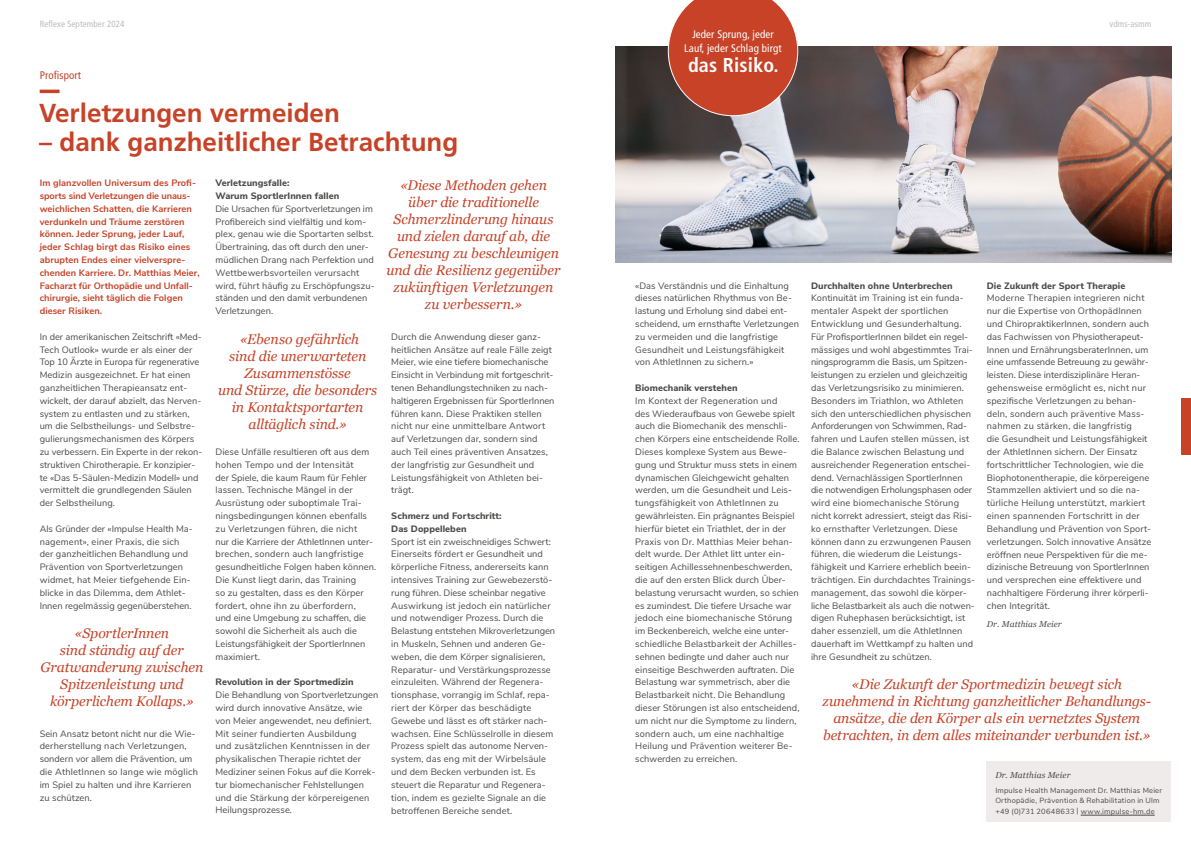
<style>
.page{position:relative;width:1191px;height:842px;background:#fff}
.page>*{position:absolute;margin:0;border:0;box-sizing:border-box;transform-origin:0 0}
.t1{font:700 26px "Frutiger LT Std";color:#c74227}
.t2{font:700 condensed 20px "Frutiger LT Std";letter-spacing:.01em;color:#fff}
.t3{font:italic 14px/17px "Georgia";letter-spacing:-.01em;color:#c74227;text-align:center}
.t4{font:condensed 11px/14px "Frutiger LT Std";letter-spacing:.01em;color:#fff;text-align:center}
.t5{font:condensed 11px "Frutiger LT Std";letter-spacing:.01em;color:#c74227}
.t6{font:9.2px/12.8px "Nunito Sans";letter-spacing:.01em;color:#4a4a49}
.t7{font:700 9.2px/12.8px "Nunito Sans";letter-spacing:.01em;color:#c74227}
.t8{font:800 9.2px/12.8px "Nunito Sans";letter-spacing:.01em;color:#4a4a49}
.t9{font:condensed 9px "Frutiger LT Std";letter-spacing:.01em;color:#bcbcbc}
.t10{font:italic 8.5px "Georgia";letter-spacing:.01em;color:#4a4a49}
.t11{font:7.5px/10.5px "Nunito Sans";letter-spacing:.025em;color:#4a4a49}
</style>
<div class="page">
<div style="left:1181px;top:398px;width:10px;height:57px;background:#c74227"></div>
<hr style="left:40px;top:90px;width:20px;height:3px;background:#c74227">
<div style="left:986px;top:762px;width:185px;height:60px;background:#eeebea"></div>
<hr style="left:1080px;top:815px;width:74px;height:1px;background:#4a4a49">
<img style="left:615px;top:46px;width:556px;height:217px">
<svg style="left:668px;top:0;width:130px;height:116px;background:#bf523c"></svg>
<p class="t9" style="left:40px;top:18px;width:86px">Reflexe September 2024</p>
<p class="t9" style="left:1109px;top:18px;width:43px">vdms-asmm</p>
<p class="t4" style="left:684px;top:27px;width:99px">Jeder Sprung, jeder<br>Lauf, jeder Schlag birgt</p>
<h2 class="t2" style="left:688px;top:53px;width:92px">das Risiko.</h2>
<p class="t5" style="left:40px;top:69px;width:43px">Profisport</p>
<h1 class="t1" style="left:39px;top:98px;width:302px">Verletzungen vermeiden</h1>
<h1 class="t1" style="left:39px;top:127px;width:420px">– dank ganzheitlicher Betrachtung</h1>
<p class="t7" style="left:40px;top:176px;width:161px">Im glanzvollen Universum des Profi&shy;sports sind Verletzungen die unaus&shy;weichlichen Schatten, die Karrieren verdunkeln und Träume zerstören können. Jeder Sprung, jeder Lauf, jeder Schlag birgt das Risiko eines abrupten Endes einer vielverspre&shy;chenden Karriere. Dr. Matthias Meier, Facharzt für Orthopädie und Unfall&shy;chirurgie, sieht täglich die Folgen dieser Risiken.</p>
<p class="t6" style="left:40px;top:330px;width:164px">In der amerikanischen Zeitschrift «Med-Tech Outlook» wurde er als einer der Top 10 Ärzte in Europa für regenerative Medizin ausgezeichnet. Er hat einen ganzheitlichen Therapieansatz ent&shy;wickelt, der darauf abzielt, das Nerven&shy;system zu entlasten und zu stärken, um die Selbstheilungs- und Selbstre&shy;gulierungsmechanismen des Körpers zu verbessern. Ein Experte in der rekon&shy;struktiven Chirotherapie. Er konzipier&shy;te «Das 5-Säulen-Medizin Modell» und vermittelt die grundlegenden Säulen der Selbstheilung.</p>
<p class="t6" style="left:40px;top:522px;width:155px">Als Gründer der «Impulse Health Ma&shy;nagement», einer Praxis, die sich der ganzheitlichen Behandlung und Prävention von Sportverletzungen widmet, hat Meier tiefgehende Ein&shy;blicke in das Dilemma, dem Athlet-Innen regelmässig gegenüberstehen.</p>
<h3 class="t3" style="left:41px;top:624px;width:164px">«SportlerInnen<br>sind ständig auf der<br>Gratwanderung zwischen<br>Spitzenleistung und körperlichem Kollaps.»</h3>
<p class="t6" style="left:40px;top:726px;width:160px">Sein Ansatz betont nicht nur die Wie&shy;derherstellung nach Verletzungen, sondern vor allem die Prävention, um die AthletInnen so lange wie möglich im Spiel zu halten und ihre Karrieren zu schützen.</p>
<h3 class="t3" style="left:387px;top:176px;width:175px">«Diese Methoden gehen über die traditionelle<br>Schmerzlinderung hinaus und zielen darauf ab, die<br>Genesung zu beschleunigen und die Resilienz gegenüber zukünftigen Verletzungen zu verbessern.»</h3>
<p class="t8" style="left:215px;top:176px;width:125px">Verletzungsfalle:<br>Warum SportlerInnen fallen</p>
<p class="t6" style="left:215px;top:202px;width:161px">Die Ursachen für Sportverletzungen im Profibereich sind vielfältig und kom&shy;plex, genau wie die Sportarten selbst.<br>Übertraining, das oft durch den uner&shy;müdlichen Drang nach Perfektion und Wettbewerbsvorteilen verursacht wird, führt häufig zu Erschöpfungszu&shy;ständen und den damit verbundenen Verletzungen.</p>
<h3 class="t3" style="left:218px;top:330px;width:161px">«Ebenso gefährlich<br>sind die unerwarteten<br>Zusammenstösse<br>und Stürze, die besonders in Kontaktsportarten alltäglich sind.»</h3>
<p class="t6" style="left:215px;top:445px;width:162px">Diese Unfälle resultieren oft aus dem hohen Tempo und der Intensität<br>der Spiele, die kaum Raum für Fehler lassen. Technische Mängel in der Ausrüstung oder suboptimale Trai&shy;ningsbedingungen können ebenfalls zu Verletzungen führen, die nicht<br>nur die Karriere der AthletInnen unter&shy;brechen, sondern auch langfristige gesundheitliche Folgen haben können.<br>Die Kunst liegt darin, das Training<br>so zu gestalten, dass es den Körper fordert, ohne ihn zu überfordern,<br>und eine Umgebung zu schaffen, die sowohl die Sicherheit als auch die Leistungsfähigkeit der SportlerInnen maximiert.</p>
<p class="t8" style="left:215px;top:675px;width:140px">Revolution in der Sportmedizin</p>
<p class="t6" style="left:215px;top:688px;width:164px">Die Behandlung von Sportverletzungen wird durch innovative Ansätze, wie von Meier angewendet, neu definiert.<br>Mit seiner fundierten Ausbildung<br>und zusätzlichen Kenntnissen in der physikalischen Therapie richtet der Mediziner seinen Fokus auf die Korrek&shy;tur biomechanischer Fehlstellungen und die Stärkung der körpereigenen Heilungsprozesse.</p>
<p class="t8" style="left:986px;top:278px;width:140px">Die Zukunft der Sport Therapie</p>
<p class="t6" style="left:986px;top:291px;width:166px">Moderne Therapien integrieren nicht nur die Expertise von OrthopädInnen und ChiropraktikerInnen, sondern auch das Fachwissen von Physiotherapeut-Innen und ErnährungsberaterInnen, um eine umfassende Betreuung zu gewähr&shy;leisten. Diese interdisziplinäre Heran&shy;gehensweise ermöglicht es, nicht nur spezifische Verletzungen zu behan&shy;deln, sondern auch präventive Mass&shy;nahmen zu stärken, die langfristig<br>die Gesundheit und Leistungsfähigkeit der AthletInnen sichern. Der Einsatz fortschrittlicher Technologien, wie die Biophotonentherapie, die körpereigene Stammzellen aktiviert und so die na&shy;türliche Heilung unterstützt, markiert einen spannenden Fortschritt in der Behandlung und Prävention von Sport&shy;verletzungen. Solch innovative Ansätze eröffnen neue Perspektiven für die me&shy;dizinische Betreuung von SportlerInnen und versprechen eine effektivere und nachhaltigere Förderung ihrer körperli&shy;chen Integrität.</p>
<p class="t10" style="left:986px;top:618px;width:76px">Dr. Matthias Meier</p>
<p class="t6" style="left:635px;top:278px;width:165px">«Das Verständnis und die Einhaltung dieses natürlichen Rhythmus von Be&shy;lastung und Erholung sind dabei ent&shy;scheidend, um ernsthafte Verletzungen zu vermeiden und die langfristige Gesundheit und Leistungsfähigkeit von AthletInnen zu sichern.»</p>
<p class="t8" style="left:635px;top:381px;width:104px">Biomechanik verstehen</p>
<p class="t6" style="left:635px;top:394px;width:166px">Im Kontext der Regeneration und<br>des Wiederaufbaus von Gewebe spielt auch die Biomechanik des menschli&shy;chen Körpers eine entscheidende Rolle.<br>Dieses komplexe System aus Bewe&shy;gung und Struktur muss stets in einem dynamischen Gleichgewicht gehalten werden, um die Gesundheit und Leis&shy;tungsfähigkeit von AthletInnen zu gewährleisten. Ein prägnantes Beispiel hierfür bietet ein Triathlet, der in der Praxis von Dr. Matthias Meier behan&shy;delt wurde. Der Athlet litt unter ein&shy;seitigen Achillessehnenbeschwerden, die auf den ersten Blick durch Über&shy;belastung verursacht wurden, so schien es zumindest. Die tiefere Ursache war jedoch eine biomechanische Störung im Beckenbereich, welche eine unter&shy;schiedliche Belastbarkeit der Achilles&shy;sehnen bedingte und daher auch nur einseitige Beschwerden auftraten. Die Belastung war symmetrisch, aber die Belastbarkeit nicht. Die Behandlung dieser Störungen ist also entscheidend, um nicht nur die Symptome zu lindern, sondern auch, um eine nachhaltige Heilung und Prävention weiterer Be&shy;schwerden zu erreichen.</p>
<p class="t8" style="left:811px;top:278px;width:143px">Durchhalten ohne Unterbrechen</p>
<p class="t6" style="left:811px;top:291px;width:166px">Kontinuität im Training ist ein funda&shy;mentaler Aspekt der sportlichen Entwicklung und Gesunderhaltung.<br>Für ProfisportlerInnen bildet ein regel&shy;mässiges und wohl abgestimmtes Trai&shy;ningsprogramm die Basis, um Spitzen&shy;leistungen zu erzielen und gleichzeitig das Verletzungsrisiko zu minimieren.<br>Besonders im Triathlon, wo Athleten sich den unterschiedlichen physischen Anforderungen von Schwimmen, Rad&shy;fahren und Laufen stellen müssen, ist die Balance zwischen Belastung und ausreichender Regeneration entschei&shy;dend. Vernachlässigen SportlerInnen die notwendigen Erholungsphasen oder wird eine biomechanische Störung nicht korrekt adressiert, steigt das Risi&shy;ko ernsthafter Verletzungen. Diese können dann zu erzwungenen Pausen führen, die wiederum die Leistungs&shy;fähigkeit und Karriere erheblich beein&shy;trächtigen. Ein durchdachtes Trainings&shy;management, das sowohl die körper&shy;liche Belastbarkeit als auch die notwen&shy;digen Ruhephasen berücksichtigt, ist daher essenziell, um die AthletInnen dauerhaft im Wettkampf zu halten und ihre Gesundheit zu schützen.</p>
<p class="t6" style="left:391px;top:330px;width:165px">Durch die Anwendung dieser ganz&shy;heitlichen Ansätze auf reale Fälle zeigt Meier, wie eine tiefere biomechanische Einsicht in Verbindung mit fortgeschrit&shy;tenen Behandlungstechniken zu nach&shy;haltigeren Ergebnissen für SportlerInnen führen kann. Diese Praktiken stellen nicht nur eine unmittelbare Antwort auf Verletzungen dar, sondern sind auch Teil eines präventiven Ansatzes, der langfristig zur Gesundheit und Leistungsfähigkeit von Athleten bei&shy;trägt.</p>
<p class="t8" style="left:391px;top:509px;width:112px">Schmerz und Fortschritt:<br>Das Doppelleben</p>
<p class="t6" style="left:391px;top:534px;width:165px">Sport ist ein zweischneidiges Schwert:<br>Einerseits fördert er Gesundheit und körperliche Fitness, andererseits kann intensives Training zur Gewebezerstö&shy;rung führen. Diese scheinbar negative Auswirkung ist jedoch ein natürlicher und notwendiger Prozess. Durch die Belastung entstehen Mikroverletzungen in Muskeln, Sehnen und anderen Ge&shy;weben, die dem Körper signalisieren, Reparatur- und Verstärkungsprozesse einzuleiten. Während der Regenera&shy;tionsphase, vorrangig im Schlaf, repa&shy;riert der Körper das beschädigte Gewebe und lässt es oft stärker nach&shy;wachsen. Eine Schlüsselrolle in diesem Prozess spielt das autonome Nerven&shy;system, das eng mit der Wirbelsäule und dem Becken verbunden ist. Es steuert die Reparatur und Regenera&shy;tion, indem es gezielte Signale an die betroffenen Bereiche sendet.</p>
<h3 class="t3" style="left:822px;top:675px;width:330px">«Die Zukunft der Sportmedizin bewegt sich zunehmend in Richtung ganzheitlicher Behandlungs&shy;ansätze, die den Körper als ein vernetztes System betrachten, in dem alles miteinander verbunden ist.»</h3>
<p class="t10" style="left:995px;top:769px;width:77px">Dr. Matthias Meier</p>
<p class="t11" style="left:995px;top:784px;width:168px">Impulse Health Management Dr. Matthias Meier<br>Orthopädie, Prävention &amp; Rehabilitation in Ulm +49 (0)731 20648633 | www.impulse-hm.de</p>
</div>
